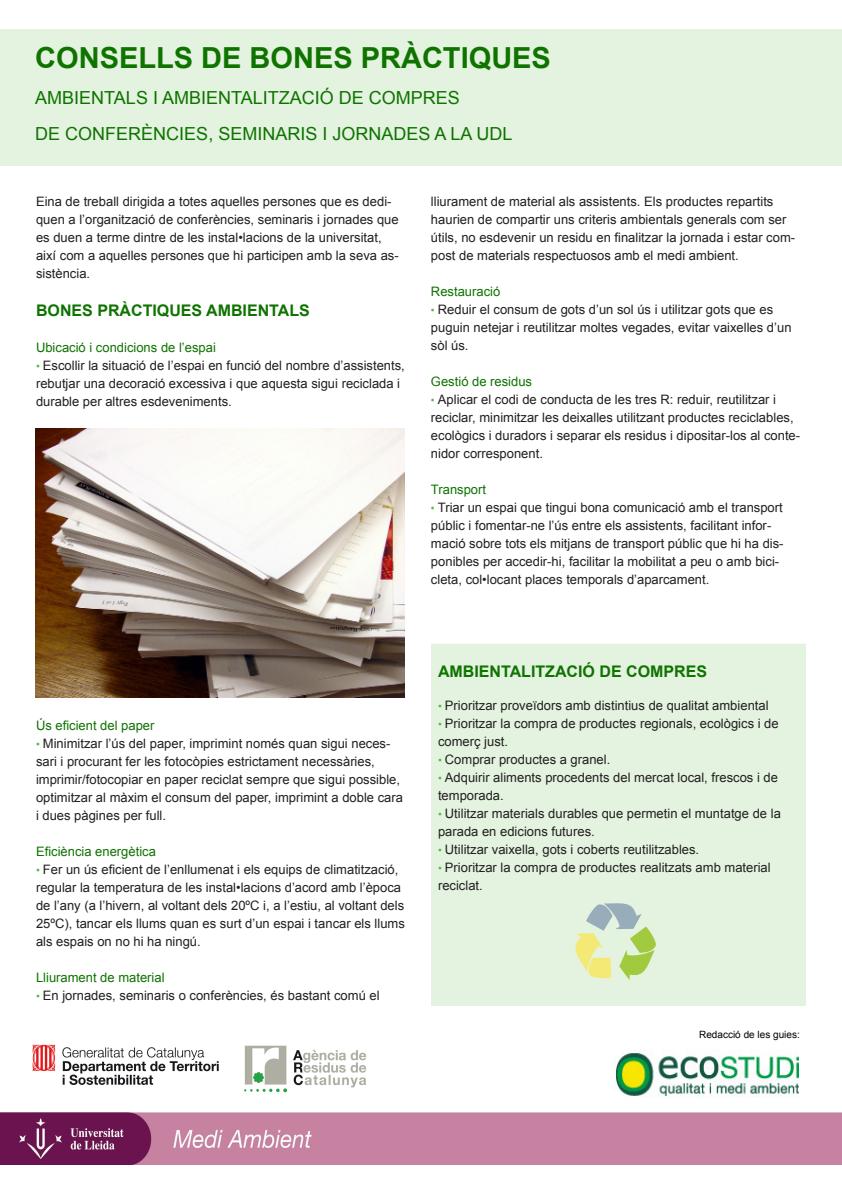
<style>
.page{position:relative;width:842px;height:1191px;background:#fff}
.page>*{position:absolute;margin:0;border:0;box-sizing:border-box;transform-origin:0 0}
.t1{font:700 29px "Arial";color:#0f7300}
.t2{font:18px "Arial";color:#0f7300}
.t3{font:700 16px "Arial";color:#0f7300}
.t4{font:13px/18px "Arial";color:#231f20}
.t5{font:13px "Arial";color:#0f7300}
.t6{font:10px "Arial";color:#000}
.s1{font-size:11px;color:#59ba47}
</style>
<div class="page">
<div style="left:431px;top:643px;width:375px;height:363px;background:#e3f3df"></div>
<div style="left:0;top:29px;width:842px;height:136px;background:#e3f3df"></div>
<img style="left:616px;top:1053px;width:183px;height:44px">
<img style="left:32px;top:1044px;width:334px;height:48px">
<img style="left:0;top:1112px;width:842px;height:52px">
<svg style="left:575px;top:903px;width:81px;height:77px"></svg>
<img style="left:35px;top:429px;width:370px;height:268px">
<p class="t1" style="left:35px;top:39px;width:517px">CONSELLS DE BONES PRÀCTIQUES</p>
<p class="t2" style="left:35px;top:86px;width:426px">AMBIENTALS I AMBIENTALITZACIÓ DE COMPRES</p>
<p class="t2" style="left:35px;top:122px;width:479px">DE CONFERÈNCIES, SEMINARIS I JORNADES A LA UDL</p>
<p class="t4" style="left:36px;top:192px;width:364px">Eina de treball dirigida a totes aquelles persones que es dedi&shy;quen a l’organització de conferències, seminaris i jornades que es duen a terme dintre de les instal•lacions de la universitat, així com a aquelles persones que hi participen amb la seva as&shy;sistència.</p>
<p class="t3" style="left:36px;top:300px;width:275px">BONES PRÀCTIQUES AMBIENTALS</p>
<p class="t5" style="left:36px;top:339px;width:181px">Ubicació i condicions de l’espai</p>
<p class="t4" style="left:36px;top:357px;width:370px"><span class="s1">•</span> Escollir la situació de l’espai en funció del nombre d’assistents, rebutjar una decoració excessiva i que aquesta sigui reciclada i durable per altres esdeveniments.</p>
<p class="t4" style="left:431px;top:192px;width:366px">lliurament de material als assistents. Els productes repartits haurien de compartir uns criteris ambientals generals com ser útils, no esdevenir un residu en finalitzar la jornada i estar com&shy;post de materials respectuosos amb el medi ambient.</p>
<p class="t5" style="left:431px;top:283px;width:71px">Restauració</p>
<p class="t4" style="left:431px;top:300px;width:362px"><span class="s1">•</span> Reduir el consum de gots d’un sol ús i utilitzar gots que es puguin netejar i reutilitzar moltes vegades, evitar vaixelles d’un sòl ús.</p>
<p class="t5" style="left:431px;top:373px;width:103px">Gestió de residus</p>
<p class="t4" style="left:431px;top:390px;width:371px"><span class="s1">•</span> Aplicar el codi de conducta de les tres R: reduir, reutilitzar i reciclar, minimitzar les deixalles utilitzant productes reciclables, ecològics i duradors i separar els residus i dipositar-los al conte&shy;nidor corresponent.</p>
<p class="t5" style="left:431px;top:481px;width:57px">Transport</p>
<p class="t4" style="left:431px;top:498px;width:354px"><span class="s1">•</span> Triar un espai que tingui bona comunicació amb el transport públic i fomentar-ne l’ús entre els assistents, facilitant infor&shy;mació sobre tots els mitjans de transport públic que hi ha dis&shy;ponibles per accedir-hi, facilitar la mobilitat a peu o amb bici&shy;cleta, col•locant places temporals d’aparcament.</p>
<p class="t5" style="left:36px;top:717px;width:120px">Ús eficient del paper</p>
<p class="t4" style="left:36px;top:735px;width:369px"><span class="s1">•</span> Minimitzar l’ús del paper, imprimint només quan sigui neces&shy;sari i procurant fer les fotocòpies estrictament necessàries, imprimir/fotocopiar en paper reciclat sempre que sigui possible, optimitzar al màxim el consum del paper, imprimint a doble cara i dues pàgines per full.</p>
<p class="t5" style="left:36px;top:843px;width:121px">Eficiència energètica</p>
<p class="t4" style="left:36px;top:861px;width:370px"><span class="s1">•</span> Fer un ús eficient de l’enllumenat i els equips de climatització, regular la temperatura de les instal•lacions d’acord amb l’època de l’any (a l’hivern, al voltant dels 20ºC i, a l’estiu, al voltant dels 25ºC), tancar els llums quan es surt d’un espai i tancar els llums als espais on no hi ha ningú.</p>
<p class="t5" style="left:36px;top:969px;width:130px">Lliurament de material</p>
<p class="t4" style="left:36px;top:987px;width:345px"><span class="s1">•</span> En jornades, seminaris o conferències, és bastant comú el</p>
<p class="t3" style="left:438px;top:661px;width:271px">AMBIENTALITZACIÓ DE COMPRES</p>
<p class="t4" style="left:438px;top:696px;width:332px"><span class="s1">•</span> Prioritzar proveïdors amb distintius de qualitat ambiental</p>
<p class="t4" style="left:438px;top:714px;width:342px"><span class="s1">•</span> Prioritzar la compra de productes regionals, ecològics i de comerç just.</p>
<p class="t4" style="left:438px;top:750px;width:174px"><span class="s1">•</span> Comprar productes a granel.</p>
<p class="t4" style="left:438px;top:768px;width:341px"><span class="s1">•</span> Adquirir aliments procedents del mercat local, frescos i de temporada.</p>
<p class="t4" style="left:438px;top:804px;width:344px"><span class="s1">•</span> Utilitzar materials durables que permetin el muntatge de la parada en edicions futures.</p>
<p class="t4" style="left:438px;top:840px;width:263px"><span class="s1">•</span> Utilitzar vaixella, gots i coberts reutilitzables.</p>
<p class="t4" style="left:438px;top:858px;width:334px"><span class="s1">•</span> Prioritzar la compra de productes realitzats amb material reciclat.</p>
<p class="t6" style="left:699px;top:1027px;width:102px">Redacció de les guies:</p>
</div>
